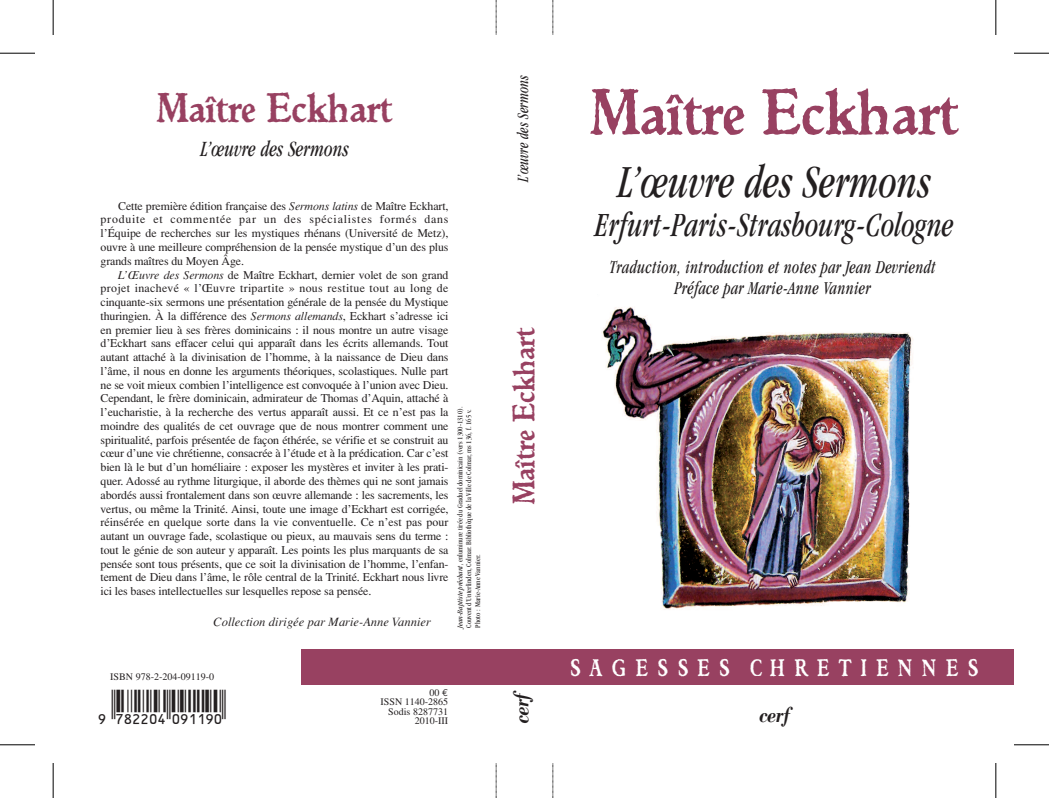
<style>
.page{position:relative;width:1049px;height:798px;background:#fff}
.page>*{position:absolute;margin:0;border:0;box-sizing:border-box;transform-origin:0 0}
.t1{font:62.5px "Chihuahua";color:#984161;scale:.9 1}
.t2{font:italic condensed 47.5px "Garamond";letter-spacing:.01em;color:#231f20;scale:.85 1}
.t3{font:40px "Chihuahua";color:#984161;scale:.9 1}
.t4{font:37.5px "Ean T30 L";color:#231f20}
.t5{font:italic condensed 35px "Garamond";letter-spacing:.01em;color:#231f20;scale:.85 1}
.t6{font:30px "Chihuahua";color:#984161;scale:.9 1}
.t7{font:23.12px "Chihuahua";letter-spacing:.565em;color:#fff;scale:.75 1}
.t8{font:italic condensed 22.5px "Garamond";letter-spacing:.01em;color:#231f20;scale:.85 1}
.t9{font:italic 700 22.5px "Bodoni";letter-spacing:-.055em;color:#231f20;scale:.85 1}
.t10{font:italic condensed 18.75px/21.2px "Garamond";letter-spacing:.02em;color:#231f20;text-align:center;scale:.85 1}
.t11{font:italic condensed 16.25px "Garamond";letter-spacing:.01em;color:#231f20;scale:.85 1}
.t12{font:italic 12.5px "Times";color:#231f20}
.t13{font:11.88px/13.8px "Times";letter-spacing:-.01em;color:#231f20;text-align:justify}
.t14{font:10px/9.4px "Times";color:#231f20;text-align:right}
.t15{font:condensed 7.5px/8.8px "Garamond";color:#231f20}
.s1{font-style:italic}
.s2{font-family:"Euro Mono"}
</style>
<div class="page">
<hr style="left:0;top:53px;width:35px;height:1px;background:#000">
<hr style="left:0;top:744px;width:35px;height:1px;background:#000">
<hr style="left:1013px;top:53px;width:36px;height:1px;background:#000">
<hr style="left:1013px;top:744px;width:36px;height:1px;background:#000">
<hr style="left:53px;top:0;width:1px;height:35px;background:#000">
<svg style="left:496px;top:0;width:1px;height:35px"></svg>
<svg style="left:553px;top:0;width:1px;height:35px"></svg>
<hr style="left:995px;top:0;width:1px;height:35px;background:#000">
<hr style="left:53px;top:762px;width:1px;height:35px;background:#000">
<svg style="left:496px;top:763px;width:1px;height:35px"></svg>
<svg style="left:553px;top:763px;width:1px;height:35px"></svg>
<hr style="left:995px;top:762px;width:1px;height:35px;background:#000">
<div style="left:553px;top:648px;width:460px;height:36px;background:#984161"></div>
<div style="left:496px;top:648px;width:57px;height:36px;background:#984161"></div>
<div style="left:301px;top:648px;width:195px;height:36px;background:#984161"></div>
<img style="left:601px;top:307px;width:312px;height:303px">
<h3 class="t3" style="left:157px;top:84px;width:263px">Maître Eckhart</h3>
<h3 class="t8" style="left:200px;top:140px;width:176px">L’œuvre des Sermons</h3>
<p class="t13" style="left:101px;top:199px;width:349px;text-indent:18px">Cette première édition française des <span class="s1">Sermons latins</span> de Maître Eckhart, produite et commentée par un des spécialistes formés dans l’Équipe de recherches sur les mystiques rhénans (Université de Metz), ouvre à une meilleure compréhension de la pensée mystique d’un des plus grands maîtres du Moyen Âge.</p>
<p class="t13" style="left:101px;top:267px;width:349px;text-indent:18px"><span class="s1">L’Œuvre des Sermons</span> de Maître Eckhart, dernier volet de son grand projet inachevé « l’Œuvre tripartite » nous restitue tout au long de cinquante-six sermons une présentation générale de la pensée du Mystique thuringien. À la différence des <span class="s1">Sermons allemands</span>, Eckhart s’adresse ici en premier lieu à ses frères dominicains : il nous montre un autre visage d’Eckhart sans effacer celui qui apparaît dans les écrits allemands. Tout autant attaché à la divinisation de l’homme, à la naissance de Dieu dans l’âme, il nous en donne les arguments théoriques, scolastiques. Nulle part ne se voit mieux combien l’intelligence est convoquée à l’union avec Dieu.<br>Cependant, le frère dominicain, admirateur de Thomas d’Aquin, attaché à l’eucharistie, à la recherche des vertus apparaît aussi. Et ce n’est pas la moindre des qualités de cet ouvrage que de nous montrer comment une spiritualité, parfois présentée de façon éthérée, se vérifie et se construit au cœur d’une vie chrétienne, consacrée à l’étude et à la prédication. Car c’est bien là le but d’un homéliaire : exposer les mystères et inviter à les prati&shy;quer. Adossé au rythme liturgique, il aborde des thèmes qui ne sont jamais abordés aussi frontalement dans son œuvre allemande : les sacrements, les vertus, ou même la Trinité. Ainsi, toute une image d’Eckhart est corrigée, réinsérée en quelque sorte dans la vie conventuelle. Ce n’est pas pour autant un ouvrage fade, scolastique ou pieux, au mauvais sens du terme : tout le génie de son auteur y apparaît. Les points les plus marquants de sa pensée sont tous présents, que ce soit la divinisation de l’homme, l’enfan&shy;tement de Dieu dans l’âme, le rôle central de la Trinité. Eckhart nous livre ici les bases intellectuelles sur lesquelles repose sa pensée.</p>
<p class="t12" style="left:213px;top:614px;width:219px">Collection dirigée par Marie-Anne Vannier</p>
<p class="t15" style="left:456px;top:627px;width:223px;rotate:-90deg"><span class="s1">Jean-Baptiste prêchant,</span> enluminure tirée du Graduel dominicain (vers 1300-1310).<br>Couvent d’Unterlinden, Colmar. Bibliothèque de la Ville de Colmar, ms 136, f. 165 v.<br>Photo : Marie-Anne Vannier.</p>
<p class="t14" style="left:110px;top:671px;width:105px">ISBN 978-2-204-09119-0</p>
<h3 class="t4" style="left:99px;top:682px;width:129px">-:HSMCKE=U^VV^U:</h3>
<p class="t14" style="left:380px;top:687px;width:69px">00 <span class="s2">€<br></span>ISSN 1140-2865<br>Sodis 8287731<br>2010-III</p>
<h3 class="t11" style="left:517px;top:182px;width:128px;rotate:-90deg">L’œuvre des Sermons</h3>
<h3 class="t6" style="left:507px;top:504px;width:197px;rotate:-90deg">Maître Eckhart</h3>
<h3 class="t9" style="left:508px;top:724px;width:38px;rotate:-90deg">cerf</h3>
<h1 class="t1" style="left:591px;top:76px;width:409px">Maître Eckhart</h1>
<h2 class="t2" style="left:618px;top:164px;width:370px">L’œuvre des Sermons</h2>
<h3 class="t5" style="left:595px;top:212px;width:423px">Erfurt-Paris-Strasbourg-Cologne</h3>
<h3 class="t10" style="left:609px;top:258px;width:385px">Traduction, introduction et notes par Jean Devriendt<br>Préface par Marie-Anne Vannier</h3>
<h3 class="t7" style="left:570px;top:653px;width:545px">SAGESSES CHRETIENNES</h3>
<h3 class="t9" style="left:759px;top:701px;width:38px">cerf</h3>
</div>
